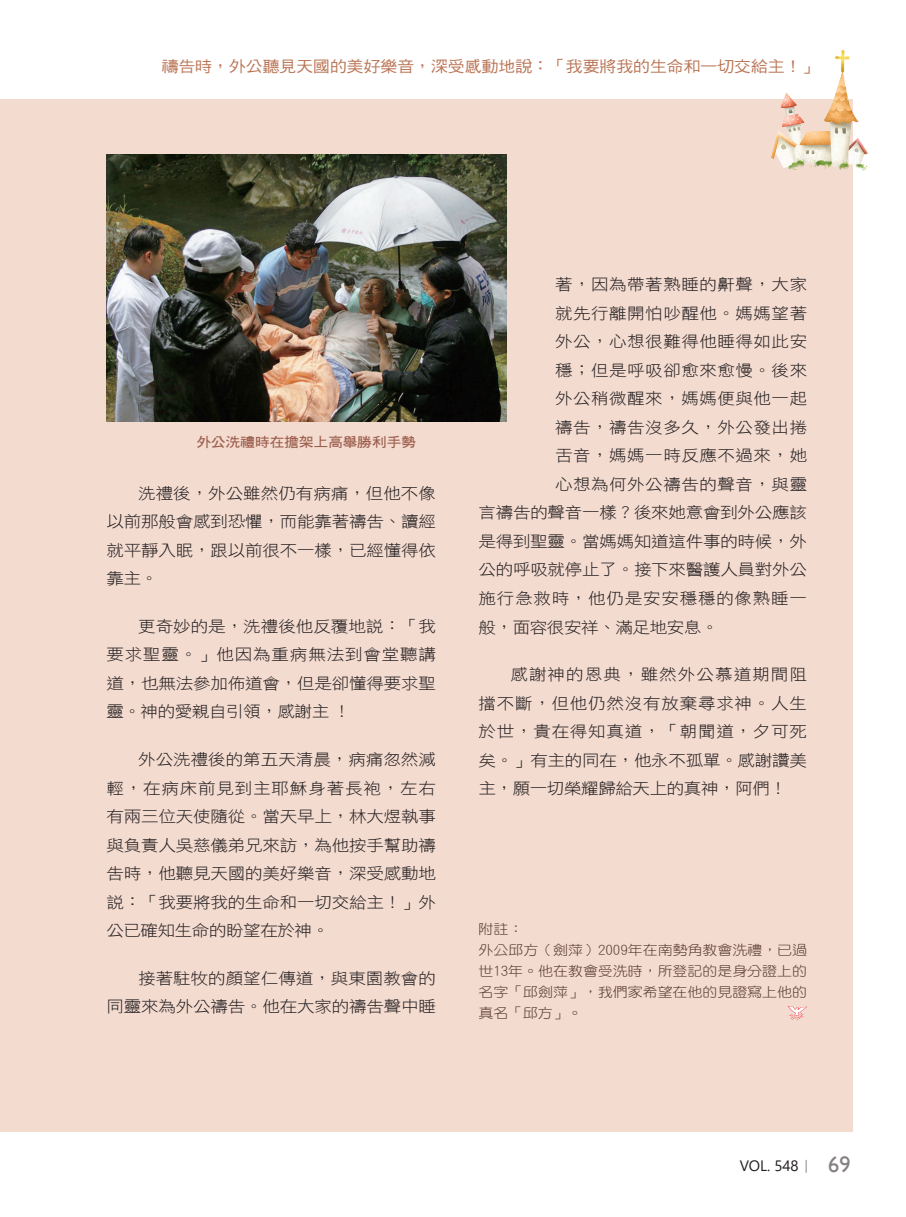
<style>
.page{position:relative;width:906px;height:1217px;background:#fff}
.page>*{position:absolute;margin:0;border:0;box-sizing:border-box;transform-origin:0 0}
.t1{font:15.75px/28.5px "DF Hei W3 WIN BF";letter-spacing:-.01em;color:#231f20;text-align:justify;scale:1.11 1}
.t2{font:15.75px "DF Hei W3 WIN BF";letter-spacing:.03em;color:#231f20;scale:1.11 1}
.t3{font:15.75px "DF Hei W3 WIN BF";letter-spacing:.04em;color:#231f20;scale:1.11 1}
.眉批{font:15.6px "DF Hei W5 WINP BF";letter-spacing:-.025em;color:#ba7454;scale:1.11 1}
.t4{font:15px "Segoe UI";color:#231f20}
.註{font:13.5px/21px "DF Yuan W3 WIN BF";letter-spacing:-.005em;color:#593d30;text-align:justify;scale:1.11 1}
.圖說_大{font:13.5px "DF Hei W7 WIN BF";letter-spacing:-.025em;color:#9c5f4e;scale:1.11 1}
.s1{font-family:"Adobe Ming Std";font-weight:300}
.s2{font-family:"Gill Sans";font-size:22.5px;color:#868281}
</style>
<div class="page">
<div style="left:0;top:99px;width:853px;height:1032px;background:#f4dbd0"></div>
<img style="left:106px;top:154px;width:400px;height:267px">
<img style="left:771px;top:50px;width:97px;height:121px">
<svg style="left:787px;top:1005px;width:20px;height:15px"></svg>
<p class="眉批" style="left:161px;top:58px;width:593px">禱告時，外公聽見天國的美好樂音，深受感動地說：「我要將我的生命和一切交給主！」</p>
<p class="圖說_大" style="left:196px;top:435px;width:199px">外公洗禮時在擔架上高舉勝利手勢</p>
<p class="t1" style="left:106px;top:478px;width:298px;text-indent:32px">洗禮後，外公雖然仍有病痛，但他不像以前那般會感到恐懼，而能靠著禱告、讀經就平靜入眠，跟以前很不一樣，已經懂得依靠主。</p>
<p class="t1" style="left:106px;top:611px;width:298px;text-indent:32px">更奇妙的是，洗禮後他反覆地說：「我要求聖靈。」他因為重病無法到會堂聽講道，也無法參加佈道會，但是卻懂得要求聖靈。神的愛親自引領，感謝主！</p>
<p class="t1" style="left:106px;top:744px;width:298px;text-indent:32px">外公洗禮後的第五天清晨，病痛忽然減輕，在病床前見到主耶穌身著長袍，左右有兩三位天使隨從。當天早上，林大煜執事與負責人吳慈儀弟兄來訪，為他按手幫助禱告時，他聽見天國的美好樂音，深受感動地說：「我要將我的生命和一切交給主！」外公已確知生命的盼望在於神。</p>
<p class="t1" style="left:106px;top:963px;width:298px;text-align:right">接著駐牧的顏望仁傳道，與東園教會的<br>同靈來為外公禱告。他在大家的禱告聲中睡</p>
<p class="t2" style="left:555px;top:276px;width:229px">著，因為帶著熟睡的鼾聲，大家</p>
<p class="t2" style="left:555px;top:305px;width:229px">就先行離開怕吵醒他。媽媽望著</p>
<p class="t2" style="left:555px;top:333px;width:229px">外公，心想很難得他睡得如此安</p>
<p class="t2" style="left:555px;top:362px;width:229px">穩；但是呼吸卻愈來愈慢。後來</p>
<p class="t2" style="left:555px;top:390px;width:229px">外公稍微醒來，媽媽便與他一起</p>
<p class="t2" style="left:555px;top:419px;width:229px">禱告，禱告沒多久，外公發出捲</p>
<p class="t2" style="left:555px;top:447px;width:229px">舌音，媽媽一時反應不過來，她</p>
<p class="t2" style="left:555px;top:476px;width:229px">心想為何外公禱告的聲音，與靈</p>
<p class="t1" style="left:478px;top:498px;width:297px">言禱告的聲音一樣？後來她意會到外公應該</p>
<p class="t1" style="left:478px;top:527px;width:297px">是得到聖靈。當媽媽知道這件事的時候，外</p>
<p class="t1" style="left:478px;top:555px;width:297px">公的呼吸就停止了。接下來醫護人員對外公</p>
<p class="t3" style="left:478px;top:590px;width:297px">施行急救時，他仍是安安穩穩的像熟睡一</p>
<p class="t1" style="left:478px;top:612px;width:218px">般，面容很安祥、滿足地安息。</p>
<p class="t1" style="left:478px;top:660px;width:297px;text-indent:32px">感謝神的恩典，雖然外公慕道期間阻擋不斷，但他仍然沒有放棄尋求神。人生於世，貴在得知真道，「朝聞道，夕可死矣。」有主的同在，他永不孤單。感謝讚美主，願一切榮耀歸給天上的真神，阿們！</p>
<p class="註" style="left:478px;top:918px;width:42px">附註：</p>
<p class="註" style="left:478px;top:939px;width:298px">外公邱方（劍萍）2009年在南勢角教會洗禮，已過世13年。他在教會受洗時，所登記的是身分證上的名字「邱劍萍」，我們家希望在他的見證寫上他的真名「邱方」。</p>
<p class="t4" style="left:739px;top:1151px;width:112px">VOL. 548<span class="s1">｜</span> <span class="s2">69</span></p>
</div>
